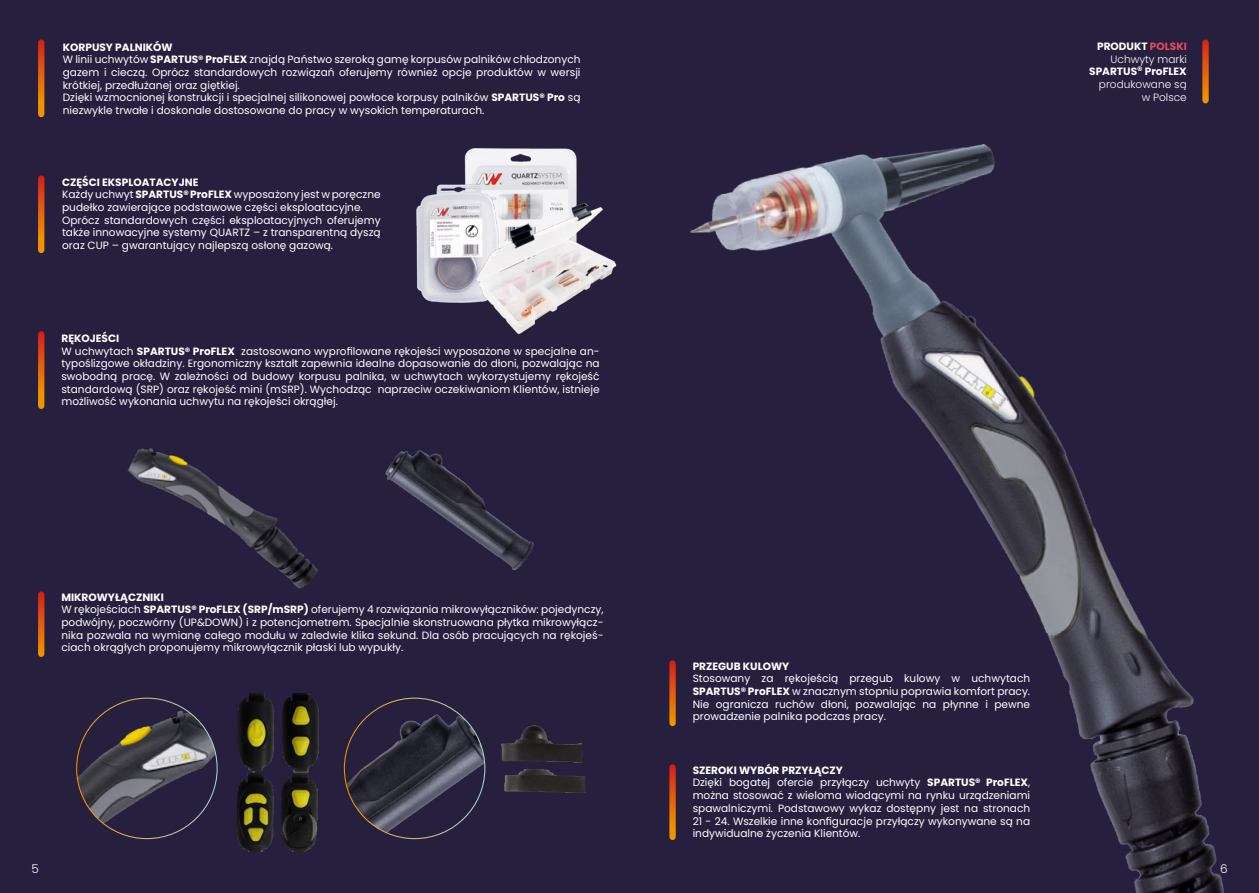
<style>
.page{position:relative;width:1259px;height:893px;background:#26203e}
.page>*{position:absolute;margin:0;border:0;box-sizing:border-box;transform-origin:0 0}
.t1{font:300 12px "Poppins";color:#fff}
.t2{font:10.5px/12.8px "Poppins";color:#fff}
.t3{font:300 10.5px/12.8px "Poppins";color:#fff;text-align:right}
.t4{font:700 10.5px "Poppins";color:#fff}
.s1{font-weight:700}
.s2{font-weight:700;color:#e94660}
</style>
<div class="page">
<img style="left:385px;top:450px;width:149px;height:120px">
<img style="left:127px;top:448px;width:191px;height:141px">
<img style="left:501px;top:725px;width:85px;height:68px">
<img style="left:669px;top:81px;width:555px;height:812px">
<img style="left:237px;top:693px;width:82px;height:158px">
<img style="left:464px;top:148px;width:113px;height:49px">
<img style="left:416px;top:177px;width:87px;height:126px">
<img style="left:473px;top:197px;width:144px;height:138px">
<img style="left:344px;top:698px;width:141px;height:141px;border-radius:70px">
<img style="left:77px;top:698px;width:139px;height:141px">
<svg style="left:38px;top:43px;width:6px;height:71px"></svg>
<svg style="left:38px;top:178px;width:6px;height:72px"></svg>
<svg style="left:1202px;top:43px;width:6px;height:57px"></svg>
<svg style="left:38px;top:334px;width:6px;height:72px"></svg>
<svg style="left:38px;top:595px;width:6px;height:59px"></svg>
<svg style="left:669px;top:767px;width:7px;height:70px"></svg>
<svg style="left:669px;top:663px;width:7px;height:60px"></svg>
<p class="t2" style="left:63px;top:41px;width:519px"><span class="s1">KORPUSY PALNIKÓW<br></span>W linii uchwytów <span class="s1">SPARTUS® ProFLEX</span> znajdą Państwo szeroką gamę korpusów palników chłodzonych gazem i cieczą. Oprócz standardowych rozwiązań oferujemy również opcje produktów w wersji krótkiej, przedłużanej oraz giętkiej.<br>Dzięki wzmocnionej konstrukcji i specjalnej silikonowej powłoce korpusy palników <span class="s1">SPARTUS® Pro</span> są niezwykle trwałe i doskonale dostosowane do pracy w wysokich temperaturach.</p>
<p class="t2" style="left:62px;top:176px;width:320px"><span class="s1">CZĘŚCI EKSPLOATACYJNE<br></span>Każdy uchwyt <span class="s1">SPARTUS® ProFLEX</span> wyposażony jest w poręczne pudełko zawierające podstawowe części eksploatacyjne.<br>Oprócz standardowych części eksploatacyjnych oferujemy także innowacyjne systemy QUARTZ – z transparentną dyszą oraz CUP – gwarantujący najlepszą osłonę gazową.</p>
<p class="t2" style="left:61px;top:332px;width:539px"><span class="s1">RĘKOJEŚCI<br></span>W uchwytach <span class="s1">SPARTUS® ProFLEX</span> zastosowano wyprofilowane rękojeści wyposażone w specjalne an&shy;typoślizgowe okładziny. Ergonomiczny kształt zapewnia idealne dopasowanie do dłoni, pozwalając na swobodną pracę. W zależności od budowy korpusu palnika, w uchwytach wykorzystujemy rękojeść standardową (SRP) oraz rękojeść mini (mSRP). Wychodząc naprzeciw oczekiwaniom Klientów, istnieje możliwość wykonania uchwytu na rękojeści okrągłej.</p>
<p class="t2" style="left:61px;top:591px;width:543px"><span class="s1">MIKROWYŁĄCZNIKI<br></span>W rękojeściach <span class="s1">SPARTUS® ProFLEX (SRP/mSRP)</span> oferujemy 4 rozwiązania mikrowyłączników: pojedynczy, podwójny, poczwórny (UP&amp;DOWN) i z potencjometrem. Specjalnie skonstruowana płytka mikrowyłącz&shy;nika pozwala na wymianę całego modułu w zaledwie klika sekund. Dla osób pracujących na rękojeś&shy;ciach okrągłych proponujemy mikrowyłącznik płaski lub wypukły.</p>
<p class="t3" style="left:1097px;top:40px;width:91px"><span class="s1">PRODUKT</span> <span class="s2">POLSKI<br></span>Uchwyty marki</p>
<p class="t4" style="left:1089px;top:66px;width:99px">SPARTUS® ProFLEX</p>
<p class="t3" style="left:1099px;top:78px;width:89px">produkowane są w Polsce</p>
<p class="t4" style="left:692px;top:660px;width:98px">PRZEGUB KULOWY</p>
<p class="t2" style="left:692px;top:672px;width:339px;text-align:justify">Stosowany za rękojeścią przegub kulowy w uchwytach <span class="s1">SPARTUS® ProFLEX</span> w znacznym stopniu poprawia komfort pracy.<br>Nie ogranicza ruchów dłoni, pozwalając na płynne i pewne prowadzenie palnika podczas pracy.</p>
<p class="t2" style="left:692px;top:764px;width:339px"><span class="s1">SZEROKI WYBÓR PRZYŁĄCZY<br></span>Dzięki bogatej ofercie przyłączy uchwyty <span class="s1">SPARTUS® ProFLEX</span>, można stosować z wieloma wiodącymi na rynku urządzeniami spawalniczymi. Podstawowy wykaz dostępny jest na stronach 21 - 24. Wszelkie inne konfiguracje przyłączy wykonywane są na indywidualne życzenia Klientów.</p>
<p class="t1" style="left:32px;top:862px;width:9px">5</p>
<p class="t1" style="left:1220px;top:862px;width:9px">6</p>
</div>
